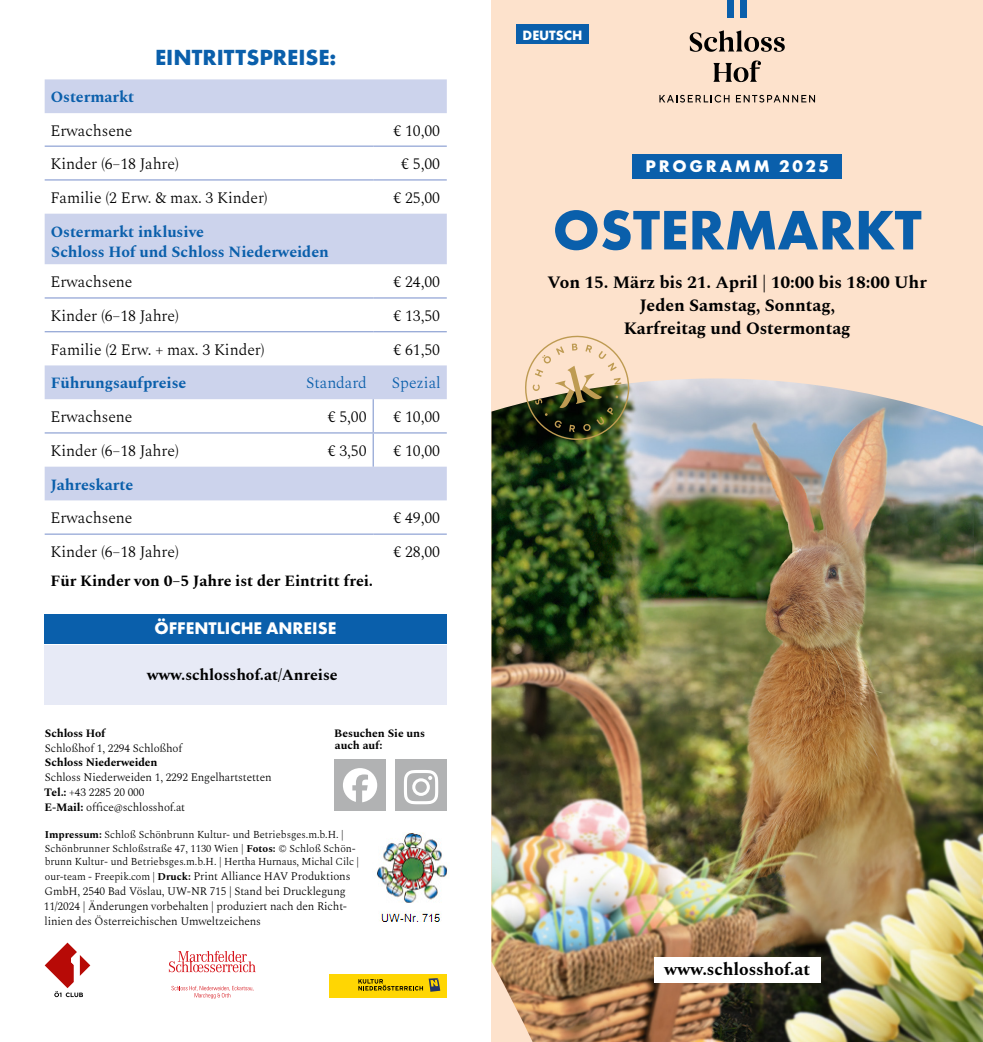
<style>
.page{position:relative;width:983px;height:1042px;background:#fff}
.page>*{position:absolute;margin:0;border:0;box-sizing:border-box;transform-origin:0 0}
.t1{font:700 57.75px "Futura PT";color:#0a5fab}
.t2{font:700 22.75px "Futura PT";color:#0a5fab}
.t3{font:700 17.5px/22.8px "Spectral";letter-spacing:-.005em;color:#000;text-align:center}
.t4{font:700 17.5px "Futura PT";color:#fff}
.t5{font:700 17.5px "Futura PT";letter-spacing:.16em;color:#fff}
.t6{font:300 15.75px "Spectral";letter-spacing:-.005em;color:#000}
.t7{font:700 15.75px/20.5px "Spectral";letter-spacing:-.005em;color:#0a5fab}
.t8{font:700 15.75px "Spectral";letter-spacing:-.005em;color:#000}
.t9{font:300 15.75px "Spectral";letter-spacing:-.005em;color:#0a5fab}
.t10{font:700 14px "Futura PT";color:#fff}
.t11{font:300 11.38px/14.7px "Spectral";letter-spacing:-.01em;color:#000}
.t12{font:700 11.38px/12.2px "Spectral";letter-spacing:-.01em;color:#000}
.t13{font:300 10.5px/13.7px "Spectral";color:#000}
.s1{font-weight:700}
.s2{font-size:10.5px}
.s3{font-weight:700;font-size:10.5px}
</style>
<div class="page">
<div style="left:491px;top:0;width:491px;height:1042px;background:#fde2cc"></div>
<img style="left:491px;top:378px;width:491px;height:664px">
<div style="left:654px;top:957px;width:166px;height:25px;background:#fff"></div>
<div style="left:516px;top:25px;width:72px;height:19px;background:#0a5fab"></div>
<div style="left:632px;top:154px;width:209px;height:24px;background:#0a5fab"></div>
<div style="left:45px;top:614px;width:401px;height:30px;background:#0a5fab"></div>
<div style="left:45px;top:645px;width:401px;height:59px;background:#e7eaf6"></div>
<svg style="left:45px;top:79px;width:401px;height:421px"></svg>
<hr style="left:45px;top:145px;width:238px;height:2px;background:#97a9d7">
<hr style="left:283px;top:145px;width:90px;height:2px;background:#97a9d7">
<hr style="left:373px;top:145px;width:73px;height:2px;background:#97a9d7">
<hr style="left:45px;top:432px;width:238px;height:1px;background:#97a9d7">
<hr style="left:283px;top:432px;width:90px;height:1px;background:#97a9d7">
<hr style="left:373px;top:432px;width:73px;height:1px;background:#97a9d7">
<hr style="left:45px;top:533px;width:238px;height:2px;background:#97a9d7">
<hr style="left:283px;top:533px;width:90px;height:2px;background:#97a9d7">
<hr style="left:373px;top:533px;width:73px;height:2px;background:#97a9d7">
<hr style="left:372px;top:399px;width:2px;height:33px;background:#97a9d7">
<hr style="left:372px;top:433px;width:2px;height:34px;background:#97a9d7">
<hr style="left:45px;top:297px;width:238px;height:2px;background:#97a9d7">
<hr style="left:283px;top:297px;width:90px;height:2px;background:#97a9d7">
<hr style="left:373px;top:297px;width:73px;height:2px;background:#97a9d7">
<hr style="left:45px;top:179px;width:238px;height:2px;background:#97a9d7">
<hr style="left:283px;top:179px;width:90px;height:2px;background:#97a9d7">
<hr style="left:373px;top:179px;width:73px;height:2px;background:#97a9d7">
<hr style="left:45px;top:331px;width:238px;height:1px;background:#97a9d7">
<hr style="left:283px;top:331px;width:90px;height:1px;background:#97a9d7">
<hr style="left:373px;top:331px;width:73px;height:1px;background:#97a9d7">
<div style="left:329px;top:974px;width:117px;height:24px;background:#ffd603"></div>
<svg style="left:358px;top:978px;width:82px;height:14px"></svg>
<svg style="left:45px;top:942px;width:45px;height:55px"></svg>
<svg style="left:169px;top:951px;width:87px;height:21px"></svg>
<svg style="left:171px;top:986px;width:83px;height:12px"></svg>
<div style="left:334px;top:759px;width:52px;height:52px;background:#b1b2b3"></div>
<svg style="left:343px;top:768px;width:34px;height:34px"></svg>
<div style="left:395px;top:759px;width:51px;height:52px;background:#b1b2b3"></div>
<svg style="left:404px;top:770px;width:34px;height:34px"></svg>
<svg style="left:689px;top:30px;width:95px;height:22px"></svg>
<svg style="left:713px;top:61px;width:47px;height:21px"></svg>
<div style="left:727px;top:0;width:6px;height:17px;background:#0a5fab"></div>
<div style="left:740px;top:0;width:6px;height:17px;background:#0a5fab"></div>
<svg style="left:659px;top:95px;width:70px;height:8px"></svg>
<svg style="left:735px;top:95px;width:79px;height:8px"></svg>
<img style="left:519px;top:335px;width:115px;height:110px">
<img style="left:377px;top:832px;width:70px;height:89px">
<h2 class="t2" style="left:155px;top:43px;width:183px">EINTRITTSPREISE:</h2>
<h3 class="t7" style="left:51px;top:86px;width:85px">Ostermarkt</h3>
<h3 class="t6" style="left:50px;top:119px;width:83px">Erwachsene</h3>
<h3 class="t6" style="left:393px;top:119px;width:48px">€ 10,00</h3>
<h3 class="t6" style="left:50px;top:152px;width:130px">Kinder (6–18 Jahre)</h3>
<h3 class="t6" style="left:401px;top:152px;width:40px">€ 5,00</h3>
<h3 class="t6" style="left:50px;top:186px;width:219px">Familie (2 Erw. &amp; max. 3 Kinder)</h3>
<h3 class="t6" style="left:393px;top:186px;width:48px">€ 25,00</h3>
<h3 class="t7" style="left:51px;top:220px;width:279px">Ostermarkt inklusive<br>Schloss Hof und Schloss Niederweiden</h3>
<h3 class="t6" style="left:50px;top:270px;width:83px">Erwachsene</h3>
<h3 class="t6" style="left:393px;top:270px;width:48px">€ 24,00</h3>
<h3 class="t6" style="left:50px;top:304px;width:130px">Kinder (6–18 Jahre)</h3>
<h3 class="t6" style="left:393px;top:304px;width:48px">€ 13,50</h3>
<h3 class="t6" style="left:50px;top:338px;width:215px">Familie (2 Erw. + max. 3 Kinder)</h3>
<h3 class="t6" style="left:393px;top:338px;width:48px">€ 61,50</h3>
<h3 class="t7" style="left:51px;top:372px;width:137px">Führungsaufpreise</h3>
<h3 class="t9" style="left:306px;top:372px;width:62px">Standard</h3>
<h3 class="t9" style="left:392px;top:372px;width:50px">Spezial</h3>
<h3 class="t6" style="left:50px;top:405px;width:83px">Erwachsene</h3>
<h3 class="t6" style="left:327px;top:405px;width:40px">€ 5,00</h3>
<h3 class="t6" style="left:393px;top:405px;width:48px">€ 10,00</h3>
<h3 class="t6" style="left:50px;top:439px;width:130px">Kinder (6–18 Jahre)</h3>
<h3 class="t6" style="left:327px;top:439px;width:40px">€ 3,50</h3>
<h3 class="t6" style="left:393px;top:439px;width:48px">€ 10,00</h3>
<h3 class="t7" style="left:50px;top:473px;width:84px">Jahreskarte</h3>
<h3 class="t6" style="left:50px;top:507px;width:83px">Erwachsene</h3>
<h3 class="t6" style="left:393px;top:507px;width:48px">€ 49,00</h3>
<h3 class="t6" style="left:50px;top:540px;width:130px">Kinder (6–18 Jahre)</h3>
<h3 class="t6" style="left:393px;top:540px;width:48px">€ 28,00</h3>
<h3 class="t8" style="left:51px;top:569px;width:324px">Für Kinder von 0–5 Jahre ist der Eintritt frei.</h3>
<h3 class="t4" style="left:154px;top:617px;width:183px">ÖFFENTLICHE ANREISE</h3>
<h3 class="t8" style="left:147px;top:663px;width:192px">www.schlosshof.at/Anreise</h3>
<p class="t12" style="left:334px;top:726px;width:93px">Besuchen Sie uns auch auf:</p>
<p class="t12" style="left:45px;top:726px;width:62px">Schloss Hof</p>
<p class="t11" style="left:45px;top:739px;width:139px">Schloßhof 1, 2294 Schloßhof</p>
<p class="t12" style="left:45px;top:755px;width:114px">Schloss Niederweiden</p>
<p class="t11" style="left:44px;top:769px;width:229px">Schloss Niederweiden 1, 2292 Engelhartstetten<br><span class="s1">Tel.:</span> +43 2285 20 000<br><span class="s1">E-Mail:</span> office@schlosshof.at</p>
<p class="t13" style="left:45px;top:827px;width:316px"><span class="s1">Impressum:</span> Schloß Schönbrunn Kultur- und Betriebsges.m.b.H. |<br>Schönbrunner Schloßstraße 47, 1130 Wien | <span class="s1">Fotos:</span> © Schloß Schön&shy;brunn Kultur- und Betriebsges.m.b.H. | Hertha Hurnaus, Michal Cilc |</p>
<p class="t11" style="left:44px;top:868px;width:308px"><span class="s2">our-team - Freepik.com |</span> <span class="s3">Druck:</span> Print Alliance HAV Produktions GmbH, 2540 Bad Vöslau, UW-NR 715 | Stand bei Drucklegung 11/2024 | Änderungen vorbehalten | produziert nach den Richt&shy;linien des Österreichischen Umweltzeichens</p>
<p class="t10" style="left:522px;top:26px;width:61px">DEUTSCH</p>
<h3 class="t5" style="left:645px;top:155px;width:185px">PROGRAMM 2025</h3>
<h1 class="t1" style="left:552px;top:193px;width:370px">OSTERMARKT</h1>
<h3 class="t3" style="left:547px;top:270px;width:380px">Von 15. März bis 21. April | 10:00 bis 18:00 Uhr<br>Jeden Samstag, Sonntag,<br>Karfreitag und Ostermontag</h3>
<h3 class="t3" style="left:664px;top:957px;width:147px">www.schlosshof.at</h3>
</div>
